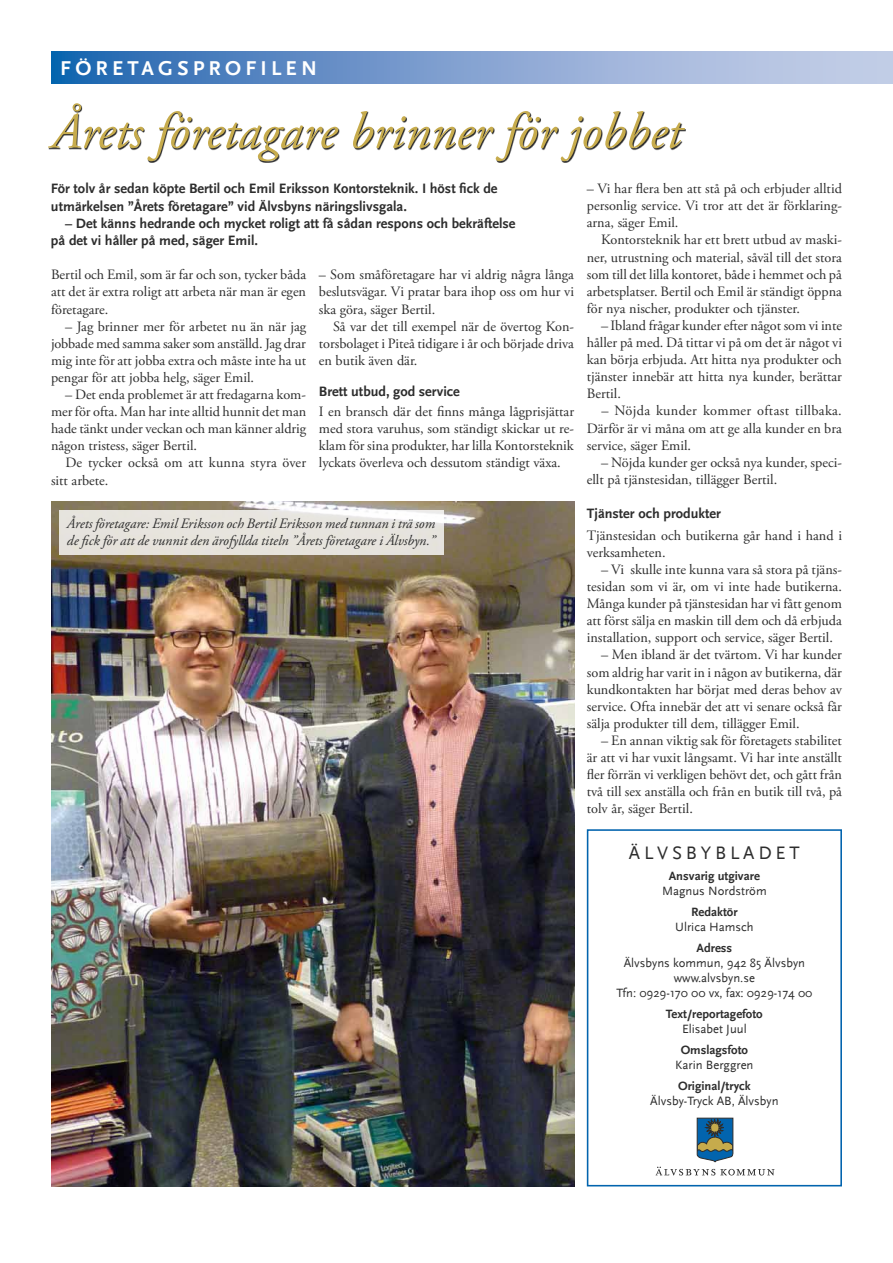
<style>
.page{position:relative;width:893px;height:1263px;background:#fff}
.page>*{position:absolute;margin:0;border:0;box-sizing:border-box;transform-origin:0 0}
.t1{font:italic 51px "Adobe Garamond Pro";color:#c7ac4d}
.t2{font:700 21px "Scala Sans";letter-spacing:.2em;color:#fff}
.t3{font:18.9px "Scala Sans";letter-spacing:.2em;color:#2d2d2d}
.t4{font:14.25px/17.1px "Adobe Garamond Pro";color:#2d2d2d;text-align:justify}
.t5{font:700 14.25px/17.1px "Scala Sans";color:#2d2d2d}
.t6{font:italic 14.25px/17.1px "Adobe Garamond Pro";color:#2d2d2d}
.t7{font:12.6px/15px "Scala Sans";color:#2d2d2d;text-align:center}
.t8{font:700 12.6px "Scala Sans";color:#2d2d2d}
</style>
<div class="page">
<img style="left:51px;top:502px;width:523px;height:684px">
<div style="left:587px;top:829px;width:255px;height:357px;background:#fff;border:2px solid #0264ae"></div>
<svg style="left:656px;top:1117px;width:118px;height:58px"></svg>
<svg style="left:49px;top:104px;width:637px;height:58px"></svg>
<svg style="left:51px;top:51px;width:842px;height:33px;background:#7d9fcf"></svg>
<svg style="left:60px;top:510px;width:384px;height:45px;background:#e7e5df"></svg>
<h2 class="t2" style="left:60px;top:57px;width:258px">FÖRETAGSPROFILEN</h2>
<h1 class="t1" style="left:51px;top:101px;width:632px">Årets företagare brinner för jobbet</h1>
<p class="t5" style="left:51px;top:181px;width:448px">För tolv år sedan köpte Bertil och Emil Eriksson Kontorsteknik. I höst fick de utmärkelsen ”Årets företagare” vid Älvsbyns näringslivsgala.</p>
<p class="t5" style="left:51px;top:215px;width:466px;text-indent:14px">– Det känns hedrande och mycket roligt att få sådan respons och bekräftelse på det vi håller på med, säger Emil.</p>
<p class="t4" style="left:51px;top:267px;width:257px">Bertil och Emil, som är far och son, tycker båda att det är extra roligt att arbeta när man är egen företagare.</p>
<p class="t4" style="left:51px;top:318px;width:257px;text-indent:14px">– Jag brinner mer för arbetet nu än när jag jobbade med samma saker som anställd. Jag drar mig inte för att jobba extra och måste inte ha ut pengar för att jobba helg, säger Emil.</p>
<p class="t4" style="left:51px;top:386px;width:257px;text-indent:14px">– Det enda problemet är att fredagarna kom&shy;mer för ofta. Man har inte alltid hunnit det man hade tänkt under veckan och man känner aldrig någon tristess, säger Bertil.</p>
<p class="t4" style="left:51px;top:455px;width:257px;text-indent:14px">De tycker också om att kunna styra över sitt arbete.</p>
<p class="t4" style="left:319px;top:267px;width:257px">– Som småföretagare har vi aldrig några långa beslutsvägar. Vi pratar bara ihop oss om hur vi ska göra, säger Bertil.</p>
<p class="t4" style="left:319px;top:318px;width:257px;text-indent:14px">Så var det till exempel när de övertog Kon&shy;torsbolaget i Piteå tidigare i år och började driva en butik även där.</p>
<p class="t5" style="left:319px;top:383px;width:142px">Brett utbud, god service</p>
<p class="t4" style="left:319px;top:404px;width:257px">I en bransch där det finns många lågprisjättar med stora varuhus, som ständigt skickar ut re&shy;klam för sina produkter, har lilla Kontorsteknik lyckats överleva och dessutom ständigt växa.</p>
<p class="t6" style="left:67px;top:515px;width:370px">Årets företagare: Emil Eriksson och Bertil Eriksson med tunnan i trä som de fick för att de vunnit den ärofyllda titeln ”Årets företagare i Älvsbyn.”</p>
<p class="t4" style="left:587px;top:181px;width:257px">– Vi har flera ben att stå på och erbjuder alltid personlig service. Vi tror att det är förklaring&shy;arna, säger Emil.</p>
<p class="t4" style="left:587px;top:232px;width:257px;text-indent:14px">Kontorsteknik har ett brett utbud av maski&shy;ner, utrustning och material, såväl till det stora som till det lilla kontoret, både i hemmet och på arbetsplatser. Bertil och Emil är ständigt öppna för nya nischer, produkter och tjänster.</p>
<p class="t4" style="left:587px;top:317px;width:257px;text-indent:14px">– Ibland frågar kunder efter något som vi inte håller på med. Då tittar vi på om det är något vi kan börja erbjuda. Att hitta nya produkter och tjänster innebär att hitta nya kunder, berättar Bertil.</p>
<p class="t4" style="left:587px;top:403px;width:257px;text-indent:15px">– Nöjda kunder kommer oftast tillbaka.<br>Därför är vi måna om att ge alla kunder en bra service, säger Emil.</p>
<p class="t4" style="left:587px;top:454px;width:257px;text-indent:14px">– Nöjda kunder ger också nya kunder, speci&shy;ellt på tjänstesidan, tillägger Bertil.</p>
<p class="t5" style="left:587px;top:505px;width:136px">Tjänster och produkter</p>
<p class="t4" style="left:587px;top:527px;width:257px">Tjänstesidan och butikerna går hand i hand i verksamheten.</p>
<p class="t4" style="left:587px;top:561px;width:257px;text-indent:14px">– Vi skulle inte kunna vara så stora på tjäns&shy;tesidan som vi är, om vi inte hade butikerna.<br>Många kunder på tjänstesidan har vi fått genom att först sälja en maskin till dem och då erbjuda installation, support och service, säger Bertil.</p>
<p class="t4" style="left:587px;top:647px;width:257px;text-indent:14px">– Men ibland är det tvärtom. Vi har kunder som aldrig har varit in i någon av butikerna, där kundkontakten har börjat med deras behov av service. Ofta innebär det att vi senare också får sälja produkter till dem, tillägger Emil.</p>
<p class="t4" style="left:587px;top:732px;width:257px;text-indent:14px">– En annan viktig sak för företagets stabilitet är att vi har vuxit långsamt. Vi har inte anställt fler förrän vi verkligen behövt det, och gått från två till sex anställa och från en butik till två, på tolv år, säger Bertil.</p>
<h3 class="t3" style="left:629px;top:842px;width:172px">ÄLVSBYBLADET</h3>
<p class="t8" style="left:669px;top:869px;width:93px">Ansvarig utgivare</p>
<p class="t7" style="left:662px;top:883px;width:106px">Magnus Nordström</p>
<p class="t8" style="left:691px;top:905px;width:48px">Redaktör</p>
<p class="t7" style="left:675px;top:919px;width:80px">Ulrica Hamsch</p>
<p class="t8" style="left:696px;top:941px;width:37px">Adress</p>
<p class="t7" style="left:616px;top:955px;width:198px">Älvsbyns kommun, 942 85 Älvsbyn www.alvsbyn.se<br>Tfn: 0929-170 00 vx, fax: 0929-174 00</p>
<p class="t8" style="left:666px;top:1007px;width:98px">Text/reportagefoto</p>
<p class="t7" style="left:682px;top:1021px;width:66px">Elisabet Juul</p>
<p class="t8" style="left:681px;top:1043px;width:69px">Omslagsfoto</p>
<p class="t7" style="left:675px;top:1057px;width:80px">Karin Berggren</p>
<p class="t8" style="left:678px;top:1079px;width:74px">Original/tryck</p>
<p class="t7" style="left:650px;top:1093px;width:130px">Älvsby-Tryck AB, Älvsbyn</p>
</div>
